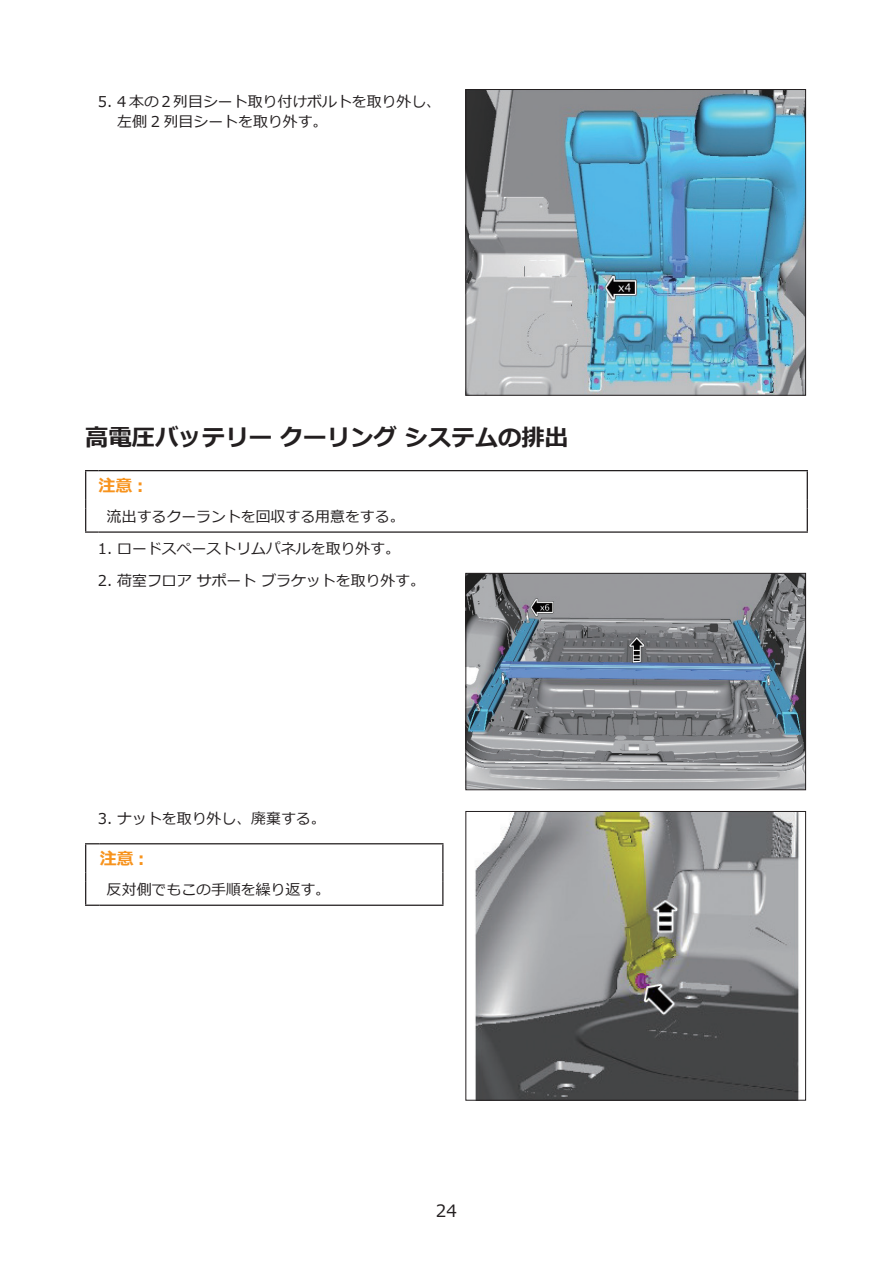
<style>
.page{position:relative;width:893px;height:1263px;background:#fff}
.page>*{position:absolute;margin:0;border:0;box-sizing:border-box;transform-origin:0 0}
.t1{font:700 23.4px "Meiryo";color:#231f20}
.t2{font:700 16.95px "Meiryo";color:#f7931d}
.t3{font:16.95px "Meiryo";color:#231f20}
.t4{font:14.85px/20.2px "Meiryo";color:#231f20}
</style>
<div class="page">
<img style="left:468px;top:91px;width:336px;height:302px">
<div style="left:466px;top:89px;width:340px;height:306px;border:1px solid #231f20"></div>
<svg style="left:85px;top:470px;width:723px;height:63px"></svg>
<hr style="left:98px;top:531px;width:710px;height:2px;background:#231f20">
<img style="left:468px;top:575px;width:336px;height:213px">
<div style="left:466px;top:573px;width:340px;height:217px;border:1px solid #231f20"></div>
<svg style="left:85px;top:843px;width:358px;height:63px"></svg>
<hr style="left:100px;top:904px;width:343px;height:2px;background:#231f20">
<img style="left:475px;top:813px;width:324px;height:285px">
<div style="left:466px;top:811px;width:340px;height:289px;border:1px solid #231f20"></div>
<p class="t4" style="left:117px;top:92px;width:325px;text-indent:-19px">5. 4 本の 2 列目シート取り付けボルトを取り外し、左側 2 列目シートを取り外す。</p>
<h1 class="t1" style="left:85px;top:421px;width:485px">高電圧バッテリークーリングシステムの排出</h1>
<p class="t2" style="left:98px;top:473px;width:47px">注意:</p>
<p class="t4" style="left:107px;top:507px;width:299px">流出するクーラントを回収する用意をする。</p>
<p class="t4" style="left:98px;top:540px;width:304px">1. ロードスペーストリムパネルを取り外す。</p>
<p class="t4" style="left:98px;top:571px;width:329px">2. 荷室フロアサポートブラケットを取り外す。</p>
<p class="t4" style="left:98px;top:809px;width:229px">3. ナットを取り外し、廃棄する。</p>
<p class="t2" style="left:100px;top:847px;width:47px">注意:</p>
<p class="t4" style="left:107px;top:880px;width:225px">反対側でもこの手順を繰り返す。</p>
<p class="t3" style="left:436px;top:1199px;width:23px">24</p>
</div>
